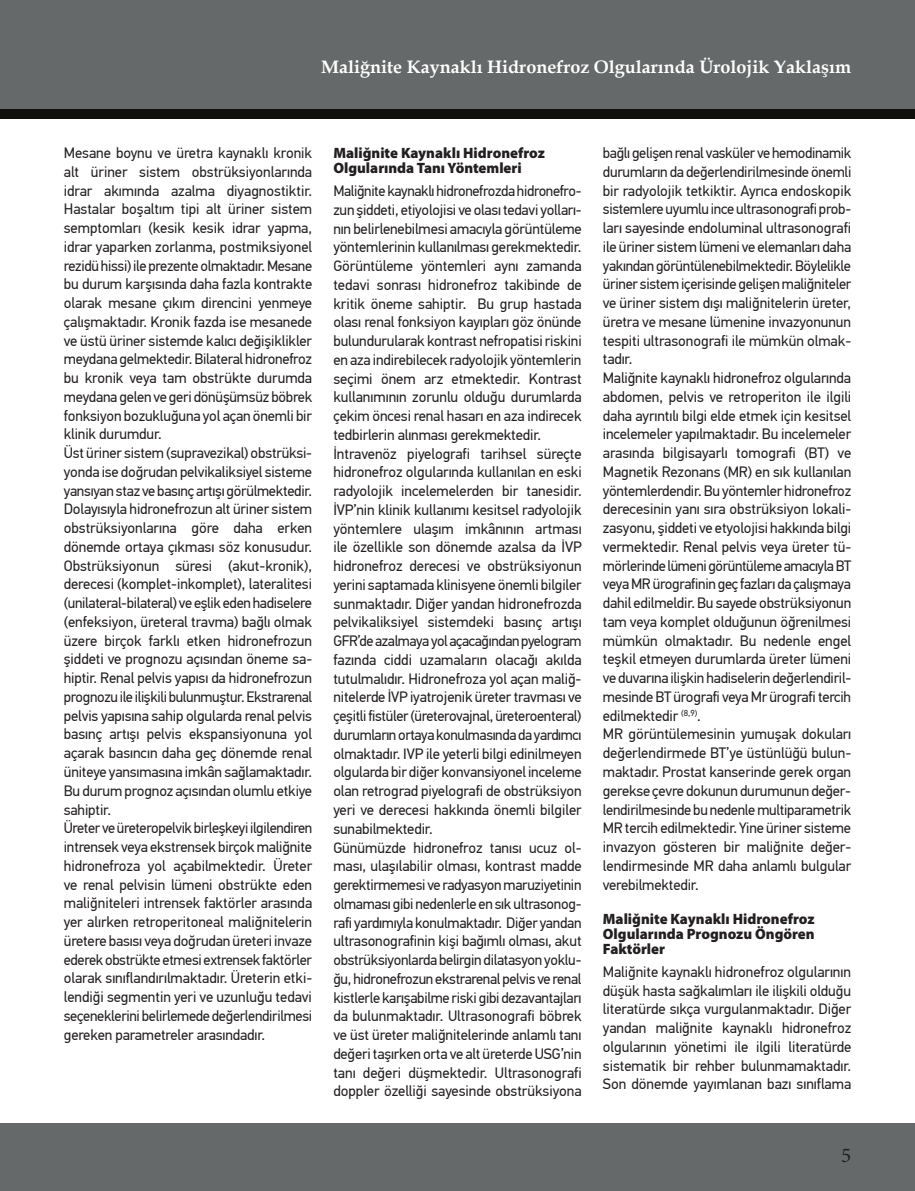
<style>
.page{position:relative;width:915px;height:1191px;background:#fff}
.page>*{position:absolute;margin:0;border:0;box-sizing:border-box;transform-origin:0 0}
.t1{font:21px "Minion Pro";color:#231f20}
.t2{font:700 18px "Book Antiqua";color:#fff}
.t3{font:15px/18.8px "PF Din Text Pro";letter-spacing:-.01em;color:#231f20}
.t4{font:900 15px/15px "Myriad Pro";color:#231f20}
</style>
<div class="page">
<div style="left:0;top:1123px;width:914px;height:68px;background:#666969"></div>
<div style="left:0;top:0;width:914px;height:109px;background:#666969"></div>
<div style="left:0;top:109px;width:914px;height:10px;background:#10100d"></div>
<p class="t2" style="left:321px;top:54px;width:531px">Maliğnite Kaynaklı Hidronefroz Olgularında Ürolojik Yaklaşım</p>
<p class="t3" style="left:64px;top:144px;width:250px">Mesane boynu ve üretra kaynaklı kronik alt üriner sistem obstrüksiyonlarında idrar akımında azalma diyagnostiktir.<br>Hastalar boşaltım tipi alt üriner sistem semptomları (kesik kesik idrar yapma, idrar yaparken zorlanma, postmiksiyonel rezidü hissi) ile prezente olmaktadır. Mesane bu durum karşısında daha fazla kontrakte olarak mesane çıkım direncini yenmeye çalışmaktadır. Kronik fazda ise mesanede ve üstü üriner sistemde kalıcı değişiklikler meydana gelmektedir. Bilateral hidronefroz bu kronik veya tam obstrükte durumda meydana gelen ve geri dönüşümsüz böbrek fonksiyon bozukluğuna yol açan önemli bir klinik durumdur.<br>Üst üriner sistem (supravezikal) obstrüksi&shy;yonda ise doğrudan pelvikaliksiyel sisteme yansıyan staz ve basınç artışı görülmektedir.<br>Dolayısıyla hidronefrozun alt üriner sistem obstrüksiyonlarına göre daha erken dönemde ortaya çıkması söz konusudur.<br>Obstrüksiyonun süresi (akut-kronik), derecesi (komplet-inkomplet), lateralitesi (unilateral-bilateral) ve eşlik eden hadiselere (enfeksiyon, üreteral travma) bağlı olmak üzere birçok farklı etken hidronefrozun şiddeti ve prognozu açısından öneme sa&shy;hiptir. Renal pelvis yapısı da hidronefrozun prognozu ile ilişkili bulunmuştur. Ekstrarenal pelvis yapısına sahip olgularda renal pelvis basınç artışı pelvis ekspansiyonuna yol açarak basıncın daha geç dönemde renal üniteye yansımasına imkân sağlamaktadır.<br>Bu durum prognoz açısından olumlu etkiye sahiptir.<br>Üreter ve üreteropelvik birleşkeyi ilgilendiren intrensek veya ekstrensek birçok maliğnite hidronefroza yol açabilmektedir. Üreter ve renal pelvisin lümeni obstrükte eden maliğniteleri intrensek faktörler arasında yer alırken retroperitoneal maliğnitelerin üretere basısı veya doğrudan üreteri invaze ederek obstrükte etmesi extrensek faktörler olarak sınıflandırılmaktadır. Üreterin etki&shy;lendiği segmentin yeri ve uzunluğu tedavi seçeneklerini belirlemede değerlendirilmesi gereken parametreler arasındadır.</p>
<p class="t4" style="left:333px;top:146px;width:213px">Maliğnite Kaynaklı Hidronefroz<br>Olgularında Tanı Yöntemleri</p>
<p class="t3" style="left:333px;top:182px;width:250px">Maliğnite kaynaklı hidronefrozda hidronefro&shy;zun şiddeti, etiyolojisi ve olası tedavi yolları&shy;nın belirlenebilmesi amacıyla görüntüleme yöntemlerinin kullanılması gerekmektedir.<br>Görüntüleme yöntemleri aynı zamanda tedavi sonrası hidronefroz takibinde de kritik öneme sahiptir. Bu grup hastada olası renal fonksiyon kayıpları göz önünde bulundurularak kontrast nefropatisi riskini en aza indirebilecek radyolojik yöntemlerin seçimi önem arz etmektedir. Kontrast kullanımının zorunlu olduğu durumlarda çekim öncesi renal hasarı en aza indirecek tedbirlerin alınması gerekmektedir.<br>İntravenöz piyelografi tarihsel süreçte hidronefroz olgularında kullanılan en eski radyolojik incelemelerden bir tanesidir.<br>İVP’nin klinik kullanımı kesitsel radyolojik yöntemlere ulaşım imkânının artması ile özellikle son dönemde azalsa da İVP hidronefroz derecesi ve obstrüksiyonun yerini saptamada klinisyene önemli bilgiler sunmaktadır. Diğer yandan hidronefrozda pelvikaliksiyel sistemdeki basınç artışı GFR’de azalmaya yol açacağından pyelogram fazında ciddi uzamaların olacağı akılda tutulmalıdır. Hidronefroza yol açan maliğ&shy;nitelerde İVP iyatrojenik üreter travması ve çeşitli fistüler (üreterovajnal, üreteroenteral) durumların ortaya konulmasında da yardımcı olmaktadır. IVP ile yeterli bilgi edinilmeyen olgularda bir diğer konvansiyonel inceleme olan retrograd piyelografi de obstrüksiyon yeri ve derecesi hakkında önemli bilgiler sunabilmektedir.<br>Günümüzde hidronefroz tanısı ucuz ol&shy;ması, ulaşılabilir olması, kontrast madde gerektirmemesi ve radyasyon maruziyetinin olmaması gibi nedenlerle en sık ultrasonog&shy;rafi yardımıyla konulmaktadır. Diğer yandan ultrasonografinin kişi bağımlı olması, akut obstrüksiyonlarda belirgin dilatasyon yoklu&shy;ğu, hidronefrozun ekstrarenal pelvis ve renal kistlerle karışabilme riski gibi dezavantajları da bulunmaktadır. Ultrasonografi böbrek ve üst üreter maliğnitelerinde anlamlı tanı değeri taşırken orta ve alt üreterde USG’nin tanı değeri düşmektedir. Ultrasonografi doppler özelliği sayesinde obstrüksiyona</p>
<p class="t3" style="left:602px;top:144px;width:250px">bağlı gelişen renal vasküler ve hemodinamik durumların da değerlendirilmesinde önemli bir radyolojik tetkiktir. Ayrıca endoskopik sistemlere uyumlu ince ultrasonografi prob&shy;ları sayesinde endoluminal ultrasonografi ile üriner sistem lümeni ve elemanları daha yakından görüntülenebilmektedir. Böylelikle üriner sistem içerisinde gelişen maliğniteler ve üriner sistem dışı maliğnitelerin üreter, üretra ve mesane lümenine invazyonunun tespiti ultrasonografi ile mümkün olmak&shy;tadır.<br>Maliğnite kaynaklı hidronefroz olgularında abdomen, pelvis ve retroperiton ile ilgili daha ayrıntılı bilgi elde etmek için kesitsel incelemeler yapılmaktadır. Bu incelemeler arasında bilgisayarlı tomografi (BT) ve Magnetik Rezonans (MR) en sık kullanılan yöntemlerdendir. Bu yöntemler hidronefroz derecesinin yanı sıra obstrüksiyon lokali&shy;zasyonu, şiddeti ve etyolojisi hakkında bilgi vermektedir. Renal pelvis veya üreter tü&shy;mörlerinde lümeni görüntüleme amacıyla BT veya MR ürografinin geç fazları da çalışmaya dahil edilmeldir. Bu sayede obstrüksiyonun tam veya komplet olduğunun öğrenilmesi mümkün olmaktadır. Bu nedenle engel teşkil etmeyen durumlarda üreter lümeni ve duvarına ilişkin hadiselerin değerlendiril&shy;mesinde BT ürografi veya Mr ürografi tercih edilmektedir <sup>(8,9)</sup>.<br>MR görüntülemesinin yumuşak dokuları değerlendirmede BT’ye üstünlüğü bulun&shy;maktadır. Prostat kanserinde gerek organ gerekse çevre dokunun durumunun değer&shy;lendirilmesinde bu nedenle multiparametrik MR tercih edilmektedir. Yine üriner sisteme invazyon gösteren bir maliğnite değer&shy;lendirmesinde MR daha anlamlı bulgular verebilmektedir.</p>
<p class="t4" style="left:602px;top:911px;width:213px;text-align:justify">Maliğnite Kaynaklı Hidronefroz Olgularında Prognozu Öngören Faktörler</p>
<p class="t3" style="left:602px;top:962px;width:250px;text-align:justify">Maliğnite kaynaklı hidronefroz olgularının düşük hasta sağkalımları ile ilişkili olduğu literatürde sıkça vurgulanmaktadır. Diğer yandan maliğnite kaynaklı hidronefroz olgularının yönetimi ile ilgili literatürde sistematik bir rehber bulunmamaktadır.<br>Son dönemde yayımlanan bazı sınıflama</p>
<h1 class="t1" style="left:840px;top:1140px;width:12px">5</h1>
</div>
